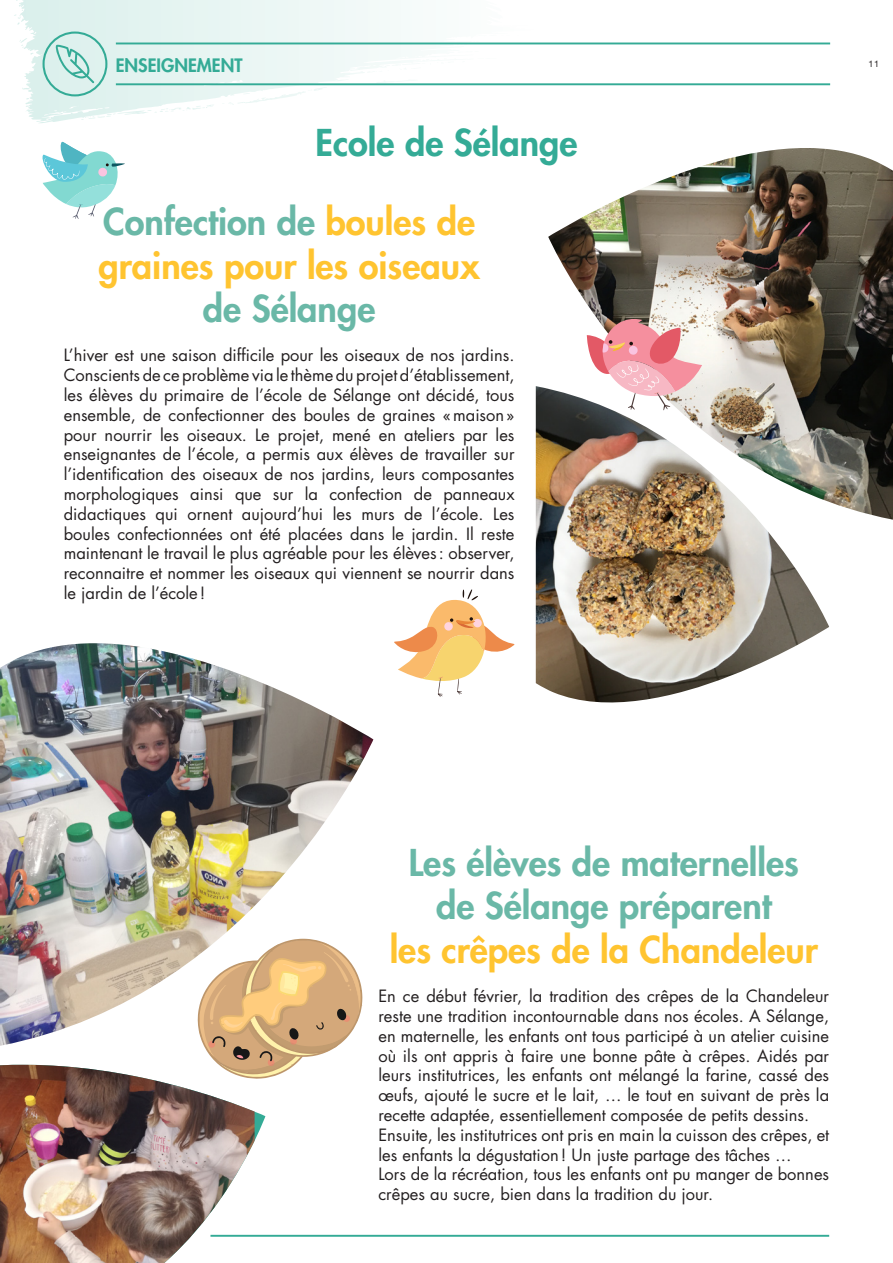
<style>
.page{position:relative;width:893px;height:1263px;background:#fff}
.page>*{position:absolute;margin:0;border:0;box-sizing:border-box;transform-origin:0 0}
.Titre_1{font:800 36px/43.2px "Futura";color:#6ab8a7;text-align:center}
.Titre_1-2{font:800 36px/43.2px "Futura";color:#ffc430;text-align:center}
.Titre_1-3{font:800 36px "Futura";color:#34ab96}
.TEXTE{font:800 18px "Futura";color:#34ab96}
.TEXTE-2{font:16.5px/19.8px "Futura";color:#231f20;text-align:justify}
.t1{font:9px "Helvetica Neue";color:#231f20}
.s1{color:#6ab8a7}
.s2{color:#ffc430}
</style>
<div class="page">
<svg style="left:14px;top:0;width:531px;height:123px"></svg>
<hr style="left:116px;top:83px;width:714px;height:2px;background:#34ab96">
<hr style="left:210px;top:1235px;width:619px;height:2px;background:#34ab96">
<hr style="left:116px;top:43px;width:714px;height:1px;background:#34ab96">
<svg style="left:54px;top:45px;width:40px;height:38px;background:#bae2db"></svg>
<div style="left:43px;top:32px;width:64px;height:64px;border:2px solid #34ab96;border-radius:50%"></div>
<img style="left:536px;top:386px;width:293px;height:316px">
<img style="left:0;top:1065px;width:255px;height:198px">
<img style="left:548px;top:148px;width:345px;height:372px">
<img style="left:0;top:643px;width:373px;height:403px">
<svg style="left:197px;top:939px;width:165px;height:140px"></svg>
<svg style="left:42px;top:141px;width:83px;height:78px"></svg>
<svg style="left:587px;top:314px;width:115px;height:96px"></svg>
<svg style="left:394px;top:589px;width:121px;height:108px"></svg>
<p class="TEXTE" style="left:116px;top:54px;width:128px">ENSEIGNEMENT</p>
<p class="Titre_1-3" style="left:316px;top:120px;width:263px">Ecole de Sélange</p>
<p class="Titre_1-2" style="left:99px;top:201px;width:383px"><span class="s1">Confection de</span> boules de graines pour les oiseaux <span class="s1">de Sélange</span></p>
<p class="TEXTE-2" style="left:64px;top:346px;width:452px">L’hiver est une saison difficile pour les oiseaux de nos jardins.<br>Conscients de ce problème via le thème du projet d’établissement, les élèves du primaire de l’école de Sélange ont décidé, tous ensemble, de confectionner des boules de graines «maison» pour nourrir les oiseaux. Le projet, mené en ateliers par les enseignantes de l’école, a permis aux élèves de travailler sur l’identification des oiseaux de nos jardins, leurs composantes morphologiques ainsi que sur la confection de panneaux didactiques qui ornent aujourd’hui les murs de l’école. Les boules confectionnées ont été placées dans le jardin. Il reste maintenant le travail le plus agréable pour les élèves: observer, reconnaitre et nommer les oiseaux qui viennent se nourrir dans le jardin de l’école!</p>
<p class="t1" style="left:868px;top:59px;width:12px">11</p>
<p class="Titre_1" style="left:390px;top:841px;width:430px">Les élèves de maternelles de Sélange préparent<br><span class="s2">les crêpes de la Chandeleur</span></p>
<p class="TEXTE-2" style="left:378px;top:986px;width:452px">En ce début février, la tradition des crêpes de la Chandeleur reste une tradition incontournable dans nos écoles. A Sélange, en maternelle, les enfants ont tous participé à un atelier cuisine où ils ont appris à faire une bonne pâte à crêpes. Aidés par leurs institutrices, les enfants ont mélangé la farine, cassé des œufs, ajouté le sucre et le lait, … le tout en suivant de près la recette adaptée, essentiellement composée de petits dessins.</p>
<p class="TEXTE-2" style="left:378px;top:1125px;width:452px">Ensuite, les institutrices ont pris en main la cuisson des crêpes, et les enfants la dégustation! Un juste partage des tâches …</p>
<p class="TEXTE-2" style="left:378px;top:1165px;width:452px">Lors de la récréation, tous les enfants ont pu manger de bonnes crêpes au sucre, bien dans la tradition du jour.</p>
</div>
